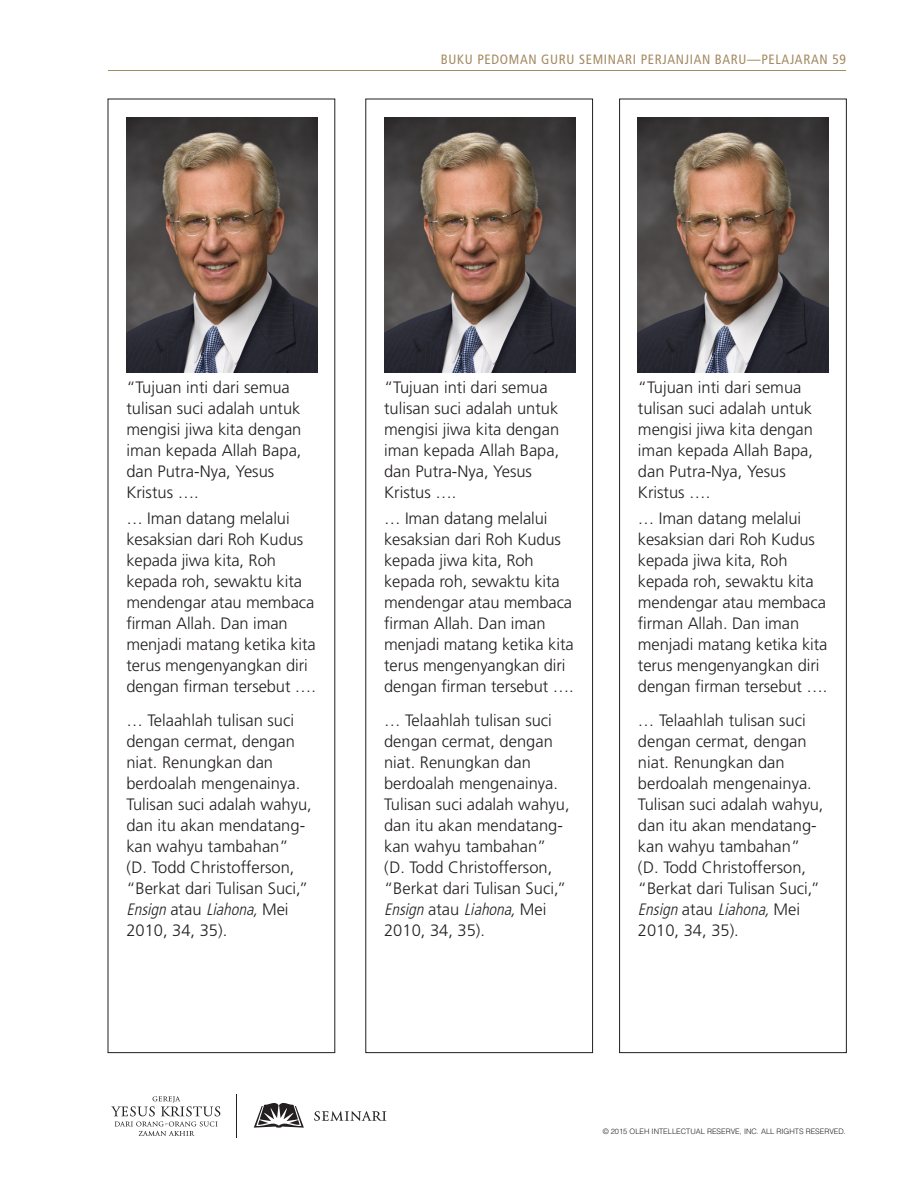
<style>
.page{position:relative;width:918px;height:1188px;background:#fff}
.page>*{position:absolute;margin:0;border:0;box-sizing:border-box;transform-origin:0 0}
.HNDOUT_para_HANDOUT{font:300 16.5px/21px "Frutigerlds Lat";letter-spacing:-.005em;color:#231f20}
.HNDOUT_para_first_HA{font:300 16.5px/21px "Frutigerlds Lat";color:#231f20}
.PUB_para_HANDOUT{font:condensed 13.5px "Frutigerlds Lat";letter-spacing:.05em;color:#a48a62}
.CPYRT_para_HANDOUT{font:300 7.5px "Helveticalds Lat";color:#231f20}
.s1{font-style:italic;font-stretch:condensed}
</style>
<div class="page">
<svg style="left:254px;top:1103px;width:50px;height:25px"></svg>
<hr style="left:237px;top:1095px;width:1px;height:43px;background:#231f20">
<svg style="left:111px;top:1096px;width:109px;height:40px"></svg>
<svg style="left:314px;top:1111px;width:72px;height:10px"></svg>
<hr style="left:108px;top:70px;width:738px;height:1px;background:#a48a62">
<img style="left:126px;top:117px;width:191px;height:255px">
<img style="left:638px;top:117px;width:191px;height:255px">
<div style="left:619px;top:99px;width:228px;height:954px;border:1px solid #231f20"></div>
<img style="left:384px;top:117px;width:191px;height:255px">
<div style="left:365px;top:99px;width:228px;height:954px;border:1px solid #231f20"></div>
<p class="PUB_para_HANDOUT" style="left:441px;top:49px;width:407px">BUKU PEDOMAN GURU SEMINARI PERJANJIAN BARU—PELAJARAN 59</p>
<p class="HNDOUT_para_first_HA" style="left:126px;top:377px;width:177px">“Tujuan inti dari semua tulisan suci adalah untuk mengisi jiwa kita dengan iman kepada Allah Bapa, dan Putra-Nya, Yesus<br>Kristus ….</p>
<p class="HNDOUT_para_HANDOUT" style="left:126px;top:507px;width:191px">… Iman datang melalui kesaksian dari Roh Kudus kepada jiwa kita, Roh kepada roh, sewaktu kita mendengar atau membaca firman Allah. Dan iman menjadi matang ketika kita terus mengenyangkan diri dengan firman tersebut ….</p>
<p class="HNDOUT_para_HANDOUT" style="left:126px;top:710px;width:187px">… Telaahlah tulisan suci dengan cermat, dengan niat. Renungkan dan berdoalah mengenainya.<br>Tulisan suci adalah wahyu, dan itu akan mendatang&shy;kan wahyu tambahan” (D. Todd Christofferson, “Berkat dari Tulisan Suci,”<br><span class="s1">Ensign</span> atau <span class="s1">Liahona,</span> Mei<br>2010, 34, 35).</p>
<p class="HNDOUT_para_first_HA" style="left:384px;top:377px;width:177px">“Tujuan inti dari semua tulisan suci adalah untuk mengisi jiwa kita dengan iman kepada Allah Bapa, dan Putra-Nya, Yesus<br>Kristus ….</p>
<p class="HNDOUT_para_HANDOUT" style="left:384px;top:507px;width:191px">… Iman datang melalui kesaksian dari Roh Kudus kepada jiwa kita, Roh kepada roh, sewaktu kita mendengar atau membaca firman Allah. Dan iman menjadi matang ketika kita terus mengenyangkan diri dengan firman tersebut ….</p>
<p class="HNDOUT_para_HANDOUT" style="left:384px;top:710px;width:187px">… Telaahlah tulisan suci dengan cermat, dengan niat. Renungkan dan berdoalah mengenainya.<br>Tulisan suci adalah wahyu, dan itu akan mendatang&shy;kan wahyu tambahan” (D. Todd Christofferson, “Berkat dari Tulisan Suci,”<br><span class="s1">Ensign</span> atau <span class="s1">Liahona,</span> Mei<br>2010, 34, 35).</p>
<p class="HNDOUT_para_first_HA" style="left:638px;top:377px;width:177px">“Tujuan inti dari semua tulisan suci adalah untuk mengisi jiwa kita dengan iman kepada Allah Bapa, dan Putra-Nya, Yesus<br>Kristus ….</p>
<p class="HNDOUT_para_HANDOUT" style="left:638px;top:507px;width:191px">… Iman datang melalui kesaksian dari Roh Kudus kepada jiwa kita, Roh kepada roh, sewaktu kita mendengar atau membaca firman Allah. Dan iman menjadi matang ketika kita terus mengenyangkan diri dengan firman tersebut ….</p>
<p class="HNDOUT_para_HANDOUT" style="left:638px;top:710px;width:187px">… Telaahlah tulisan suci dengan cermat, dengan niat. Renungkan dan berdoalah mengenainya.<br>Tulisan suci adalah wahyu, dan itu akan mendatang&shy;kan wahyu tambahan” (D. Todd Christofferson, “Berkat dari Tulisan Suci,”<br><span class="s1">Ensign</span> atau <span class="s1">Liahona,</span> Mei<br>2010, 34, 35).</p>
<p class="CPYRT_para_HANDOUT" style="left:603px;top:1125px;width:245px">© 2015 OLEH INTELLECTUAL RESERVE, INC. ALL RIGHTS RESERVED.</p>
</div>
